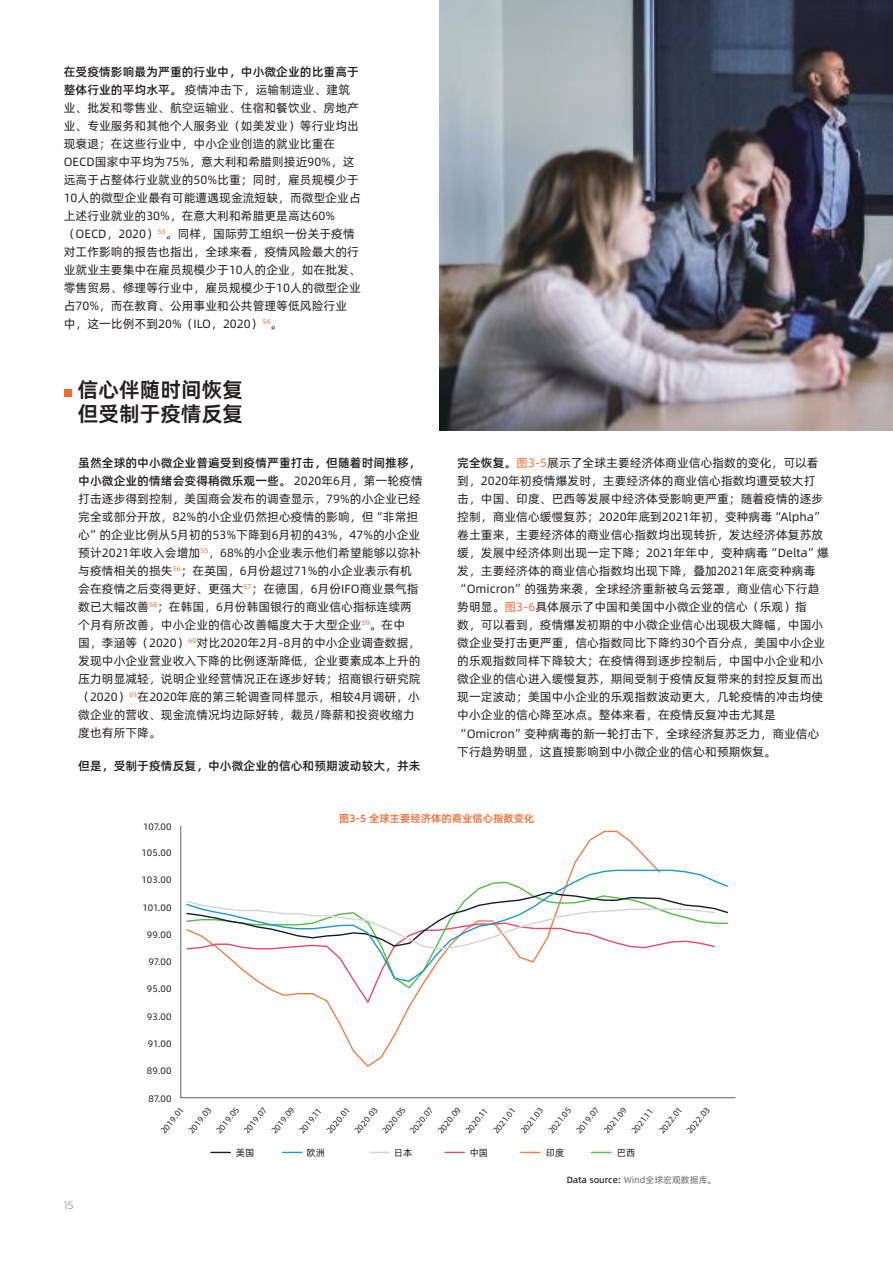
<style>
.page{position:relative;width:893px;height:1263px;background:#fff}
.page>*{position:absolute;margin:0;border:0;box-sizing:border-box;transform-origin:0 0}
.t1{font:21px/24px "Alibaba Pu Hui Ti 2 85 Bold";color:#241f1f}
.t2{font:12px/18px "Alibaba Pu Hui Ti 2 55 Regular";color:#241f1f}
.t3{font:700 12px/18px "Alibaba Pu Hui Ti 2 75 Semi";color:#241f1f}
.t4{font:700 10.5px "Alibaba Pu Hui Ti 2 75 Semi";color:#f66a31}
.t5{font:10.5px "Montserrat";color:#8f8e93}
.t6{font:9.45px "Alibaba Pu Hui Ti 2 55 Regular";color:#241f1f}
.t7{font:9px "Alibaba Pu Hui Ti 2 55 Regular";color:#696b6e}
.t8{font:8.4px "Alibaba Pu Hui Ti 2 55 Regular";color:#241f1f}
.s1{font-family:"Alibaba Pu Hui Ti 2 75 Semi";font-weight:700}
.s2{font-family:"Alibaba Pu Hui Ti 2 55 Regular";font-weight:400}
.s3{color:#f66a31}
.s4{font-family:"Alibaba Pu Hui Ti 2 65 Medium";color:#241f1f}
</style>
<div class="page">
<svg style="left:180px;top:826px;width:556px;height:272px"></svg>
<svg style="left:185px;top:830px;width:476px;height:238px"></svg>
<svg style="left:185px;top:869px;width:544px;height:22px"></svg>
<svg style="left:185px;top:891px;width:544px;height:114px"></svg>
<svg style="left:211px;top:1152px;width:19px;height:1px"></svg>
<svg style="left:283px;top:1152px;width:19px;height:1px"></svg>
<svg style="left:370px;top:1152px;width:19px;height:1px"></svg>
<svg style="left:445px;top:1152px;width:19px;height:1px"></svg>
<svg style="left:521px;top:1152px;width:19px;height:1px"></svg>
<svg style="left:592px;top:1152px;width:19px;height:1px"></svg>
<img style="left:439px;top:0;width:454px;height:430px">
<div style="left:64px;top:389px;width:8px;height:8px;background:#f66a31"></div>
<p class="t3" style="left:64px;top:62px;width:297px">在受疫情影响最为严重的行业中，中小微企业的比重高于</p>
<p class="t2" style="left:64px;top:80px;width:299px"><span class="s1">整体行业的平均水平。</span> 疫情冲击下，运输制造业、建筑业、批发和零售业、航空运输业、住宿和餐饮业、房地产业、专业服务和其他个人服务业（如美发业）等行业均出现衰退；在这些行业中，中小企业创造的就业比重在<br>OECD国家中平均为75%，意大利和希腊则接近90%，这远高于占整体行业就业的50%比重；同时，雇员规模少于<br>10人的微型企业最有可能遭遇现金流短缺，而微型企业占上述行业就业的30%，在意大利和希腊更是高达60%（OECD，2020）<sup>53</sup>。同样，国际劳工组织一份关于疫情对工作影响的报告也指出，全球来看，疫情风险最大的行业就业主要集中在雇员规模少于10人的企业，如在批发、零售贸易、修理等行业中，雇员规模少于10人的微型企业占70%，而在教育、公用事业和公共管理等低风险行业中，这一比例不到20%（ILO，2020）<sup>54</sup>。</p>
<h1 class="t1" style="left:78px;top:376px;width:167px">信心伴随时间恢复但受制于疫情反复</h1>
<p class="t3" style="left:78px;top:453px;width:346px">虽然全球的中小微企业普遍受到疫情严重打击，但随着时间推移，中小微企业的情绪会变得稍微乐观一些。 <span class="s2">2020年6月，第一轮疫情</span></p>
<p class="t2" style="left:78px;top:489px;width:344px">打击逐步得到控制，美国商会发布的调查显示，79%的小企业已经完全或部分开放，82%的小企业仍然担心疫情的影响，但“非常担心”的企业比例从5月初的53%下降到6月初的43%，47%的小企业预计2021年收入会增加<sup>55</sup>，68%的小企业表示他们希望能够以弥补与疫情相关的损失<sup>56</sup>；在英国，6月份超过71%的小企业表示有机会在疫情之后变得更好、更强大<sup>57</sup>；在德国，6月份IFO商业景气指数已大幅改善<sup>58</sup>；在韩国，6月份韩国银行的商业信心指标连续两个月有所改善，中小企业的信心改善幅度大于大型企业<sup>59</sup>。在中<br>国，李涵等（2020）<sup>60</sup>对比2020年2月-8月的中小企业调查数据，发现中小企业营业收入下降的比例逐渐降低，企业要素成本上升的压力明显减轻，说明企业经营情况正在逐步好转；招商银行研究院（2020）<sup>61</sup>在2020年底的第三轮调查同样显示，相较4月调研，小微企业的营收、现金流情况均边际好转，裁员/降薪和投资收缩力度也有所下降。</p>
<p class="t3" style="left:78px;top:756px;width:344px">但是，受制于疫情反复，中小微企业的信心和预期波动较大，并未</p>
<p class="t2" style="left:457px;top:453px;width:373px"><span class="s1">完全恢复。</span><span class="s3">图3-5</span>展示了全球主要经济体商业信心指数的变化，可以看到，2020年初疫情爆发时，主要经济体的商业信心指数均遭受较大打击，中国、印度、巴西等发展中经济体受影响更严重；随着疫情的逐步控制，商业信心缓慢复苏；2020年底到2021年初，变种病毒“Alpha”卷土重来，主要经济体的商业信心指数均出现转折，发达经济体复苏放缓，发展中经济体则出现一定下降；2021年年中，变种病毒“Delta”爆发，主要经济体的商业信心指数均出现下降，叠加2021年底变种病毒“Omicron”的强势来袭，全球经济重新被乌云笼罩，商业信心下行趋势明显。<span class="s3">图3-6</span>具体展示了中国和美国中小微企业的信心（乐观）指<br>数，可以看到，疫情爆发初期的中小微企业信心出现极大降幅，中国小微企业受打击更严重，信心指数同比下降约30个百分点，美国中小企业的乐观指数同样下降较大；在疫情得到逐步控制后，中国中小企业和小微企业的信心进入缓慢复苏，期间受制于疫情反复带来的封控反复而出现一定波动；美国中小企业的乐观指数波动更大，几轮疫情的冲击均使中小企业的信心降至冰点。整体来看，在疫情反复冲击尤其是“Omicron”变种病毒的新一轮打击下，全球经济复苏乏力，商业信心下行趋势明显，这直接影响到中小微企业的信心和预期恢复。</p>
<p class="t6" style="left:143px;top:819px;width:30px">107.00</p>
<p class="t6" style="left:142px;top:845px;width:31px">105.00</p>
<p class="t6" style="left:142px;top:873px;width:31px">103.00</p>
<p class="t6" style="left:142px;top:900px;width:30px">101.00</p>
<p class="t6" style="left:147px;top:927px;width:26px">99.00</p>
<p class="t6" style="left:148px;top:955px;width:24px">97.00</p>
<p class="t6" style="left:147px;top:982px;width:26px">95.00</p>
<p class="t6" style="left:147px;top:1009px;width:26px">93.00</p>
<p class="t6" style="left:148px;top:1036px;width:25px">91.00</p>
<p class="t6" style="left:147px;top:1064px;width:26px">89.00</p>
<p class="t6" style="left:148px;top:1091px;width:24px">87.00</p>
<p class="t4" style="left:339px;top:810px;width:197px">图3-5 全球主要经济体的商业信心指数变化</p>
<p class="t8" style="left:158px;top:1128px;width:33px;rotate:-51deg">2019.01</p>
<p class="t8" style="left:185px;top:1128px;width:33px;rotate:-51deg">2019.03</p>
<p class="t8" style="left:213px;top:1128px;width:33px;rotate:-51deg">2019.05</p>
<p class="t8" style="left:241px;top:1128px;width:33px;rotate:-51deg">2019.07</p>
<p class="t8" style="left:268px;top:1128px;width:33px;rotate:-51deg">2019.09</p>
<p class="t8" style="left:296px;top:1128px;width:32px;rotate:-51deg">2019.11</p>
<p class="t8" style="left:324px;top:1128px;width:33px;rotate:-51deg">2020.01</p>
<p class="t8" style="left:351px;top:1128px;width:33px;rotate:-51deg">2020.03</p>
<p class="t8" style="left:379px;top:1128px;width:33px;rotate:-51deg">2020.05</p>
<p class="t8" style="left:407px;top:1128px;width:33px;rotate:-51deg">2020.07</p>
<p class="t8" style="left:434px;top:1128px;width:33px;rotate:-51deg">2020.09</p>
<p class="t8" style="left:462px;top:1128px;width:32px;rotate:-51deg">2020.11</p>
<p class="t8" style="left:490px;top:1128px;width:32px;rotate:-51deg">2021.01</p>
<p class="t8" style="left:517px;top:1128px;width:32px;rotate:-51deg">2021.03</p>
<p class="t8" style="left:545px;top:1128px;width:32px;rotate:-51deg">2021.05</p>
<p class="t8" style="left:573px;top:1128px;width:33px;rotate:-51deg">2019.07</p>
<p class="t8" style="left:601px;top:1128px;width:32px;rotate:-51deg">2021.09</p>
<p class="t8" style="left:628px;top:1128px;width:31px;rotate:-51deg">2021.11</p>
<p class="t8" style="left:656px;top:1128px;width:33px;rotate:-51deg">2022.01</p>
<p class="t8" style="left:684px;top:1128px;width:33px;rotate:-51deg">2022.03</p>
<p class="t6" style="left:236px;top:1145px;width:20px">美国</p>
<p class="t6" style="left:307px;top:1145px;width:20px">欧洲</p>
<p class="t6" style="left:394px;top:1145px;width:20px">日本</p>
<p class="t6" style="left:470px;top:1145px;width:20px">中国</p>
<p class="t6" style="left:546px;top:1145px;width:20px">印度</p>
<p class="t6" style="left:617px;top:1145px;width:20px">巴西</p>
<p class="t5" style="left:64px;top:1198px;width:11px">15</p>
<p class="t7" style="left:567px;top:1173px;width:151px"><span class="s4">Data source:</span> Wind全球宏观数据库。</p>
</div>
